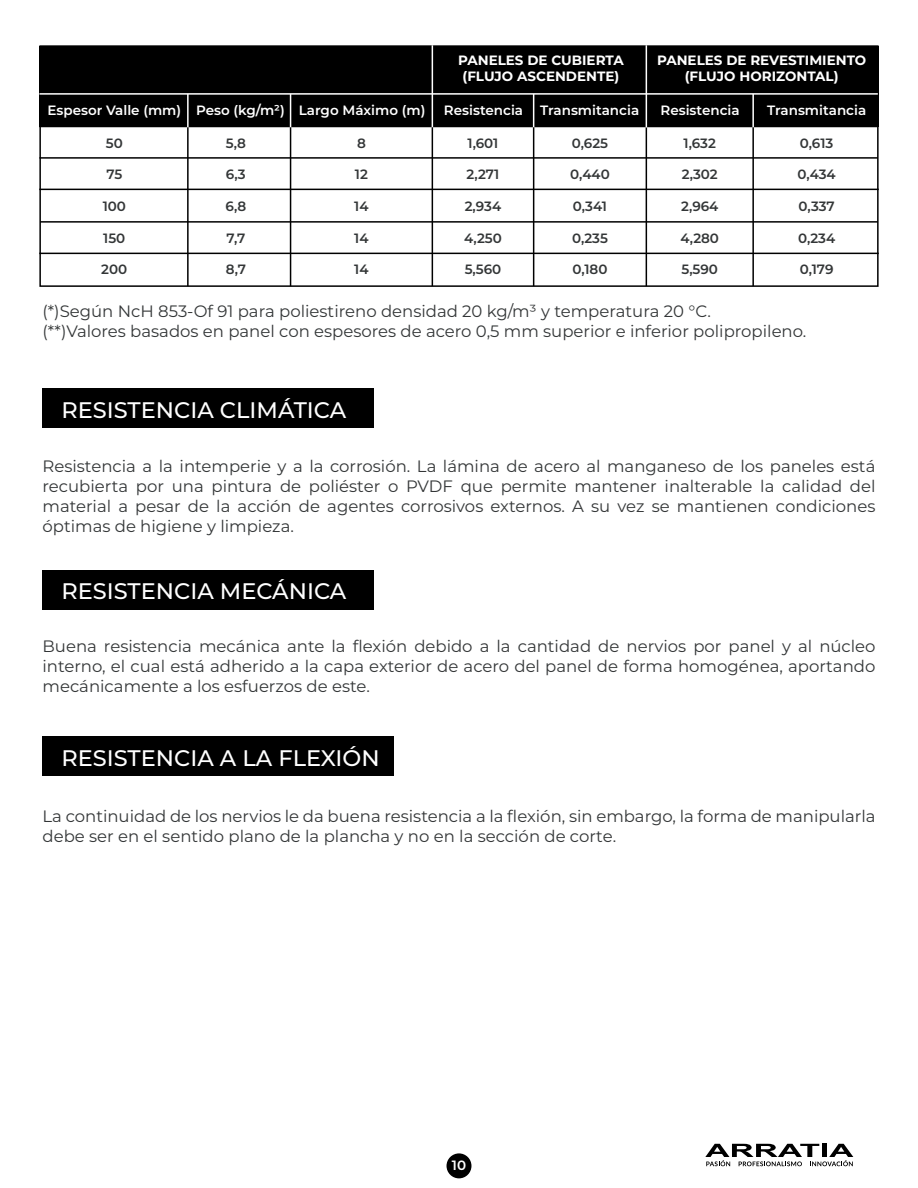
<style>
.page{position:relative;width:918px;height:1188px;background:#fff}
.page>*{position:absolute;margin:0;border:0;box-sizing:border-box;transform-origin:0 0}
.t1{font:500 22.5px "Montserrat";color:#fff}
.t2{font:16.5px/19.8px "Montserrat";color:#333637}
.t3{font:600 13.5px "Montserrat";color:#333637}
.t4{font:600 13.5px "Montserrat";color:#fff}
.t5{font:700 13.5px/16.2px "Montserrat";color:#fff;text-align:center}
</style>
<div class="page">
<div style="left:447px;top:1153px;width:24px;height:25px;background:#000;border-radius:50%"></div>
<svg style="left:705px;top:1144px;width:148px;height:22px"></svg>
<div style="left:39px;top:46px;width:840px;height:80px;background:#000"></div>
<div style="left:39px;top:45px;width:840px;height:242px;border:2px solid #000"></div>
<hr style="left:39px;top:157px;width:839px;height:2px;background:#000">
<hr style="left:39px;top:93px;width:839px;height:2px;background:#fff">
<hr style="left:40px;top:221px;width:838px;height:2px;background:#000">
<hr style="left:39px;top:189px;width:840px;height:1px;background:#000">
<hr style="left:39px;top:253px;width:840px;height:1px;background:#000">
<hr style="left:39px;top:126px;width:839px;height:1px;background:#000">
<hr style="left:432px;top:45px;width:1px;height:82px;background:#fff">
<hr style="left:432px;top:127px;width:1px;height:159px;background:#000">
<hr style="left:533px;top:94px;width:1px;height:33px;background:#fff">
<hr style="left:533px;top:127px;width:1px;height:159px;background:#000">
<hr style="left:290px;top:94px;width:1px;height:33px;background:#fff">
<hr style="left:290px;top:127px;width:1px;height:159px;background:#000">
<hr style="left:187px;top:94px;width:2px;height:33px;background:#fff">
<hr style="left:187px;top:127px;width:2px;height:159px;background:#000">
<hr style="left:752px;top:94px;width:2px;height:33px;background:#fff">
<hr style="left:752px;top:127px;width:2px;height:159px;background:#000">
<hr style="left:646px;top:127px;width:1px;height:159px;background:#000">
<hr style="left:646px;top:45px;width:1px;height:82px;background:#fff">
<div style="left:43px;top:389px;width:331px;height:39px;background:#000"></div>
<div style="left:43px;top:570px;width:331px;height:39px;background:#000"></div>
<div style="left:43px;top:737px;width:351px;height:39px;background:#000"></div>
<p class="t5" style="left:458px;top:51px;width:167px">PANELES DE CUBIERTA (FLUJO ASCENDENTE)</p>
<p class="t5" style="left:657px;top:51px;width:211px">PANELES DE REVESTIMIENTO (FLUJO HORIZONTAL)</p>
<p class="t4" style="left:48px;top:101px;width:379px">Espesor Valle (mm) Peso (kg/m²) Largo Máximo (m)</p>
<p class="t4" style="left:444px;top:101px;width:81px">Resistencia</p>
<p class="t4" style="left:540px;top:101px;width:101px">Transmitancia</p>
<p class="t4" style="left:660px;top:101px;width:81px">Resistencia</p>
<p class="t4" style="left:767px;top:101px;width:101px">Transmitancia</p>
<p class="t3" style="left:106px;top:133px;width:18px">50</p>
<p class="t3" style="left:106px;top:164px;width:17px">75</p>
<p class="t3" style="left:103px;top:196px;width:25px">100</p>
<p class="t3" style="left:103px;top:228px;width:24px">150</p>
<p class="t3" style="left:101px;top:260px;width:27px">200</p>
<p class="t3" style="left:800px;top:133px;width:35px">0,613</p>
<p class="t3" style="left:798px;top:164px;width:40px">0,434</p>
<p class="t3" style="left:799px;top:196px;width:38px">0,337</p>
<p class="t3" style="left:798px;top:228px;width:39px">0,234</p>
<p class="t3" style="left:800px;top:260px;width:35px">0,179</p>
<p class="t3" style="left:684px;top:133px;width:34px">1,632</p>
<p class="t3" style="left:682px;top:164px;width:38px">2,302</p>
<p class="t3" style="left:681px;top:196px;width:39px">2,964</p>
<p class="t3" style="left:680px;top:228px;width:40px">4,280</p>
<p class="t3" style="left:681px;top:260px;width:38px">5,590</p>
<p class="t3" style="left:572px;top:133px;width:38px">0,625</p>
<p class="t3" style="left:570px;top:164px;width:41px">0,440</p>
<p class="t3" style="left:573px;top:196px;width:36px">0,341</p>
<p class="t3" style="left:572px;top:228px;width:37px">0,235</p>
<p class="t3" style="left:572px;top:260px;width:37px">0,180</p>
<p class="t3" style="left:468px;top:133px;width:32px">1,601</p>
<p class="t3" style="left:467px;top:164px;width:34px">2,271</p>
<p class="t3" style="left:465px;top:196px;width:38px">2,934</p>
<p class="t3" style="left:464px;top:228px;width:39px">4,250</p>
<p class="t3" style="left:465px;top:260px;width:38px">5,560</p>
<p class="t3" style="left:357px;top:133px;width:10px">8</p>
<p class="t3" style="left:355px;top:164px;width:15px">12</p>
<p class="t3" style="left:354px;top:196px;width:16px">14</p>
<p class="t3" style="left:354px;top:228px;width:16px">14</p>
<p class="t3" style="left:354px;top:260px;width:16px">14</p>
<p class="t3" style="left:226px;top:133px;width:22px">5,8</p>
<p class="t3" style="left:226px;top:164px;width:21px">6,3</p>
<p class="t3" style="left:225px;top:196px;width:22px">6,8</p>
<p class="t3" style="left:226px;top:228px;width:20px">7,7</p>
<p class="t3" style="left:226px;top:260px;width:22px">8,7</p>
<p class="t2" style="left:43px;top:300px;width:765px">(*)Según NcH 853-Of 91 para poliestireno densidad 20 kg/m³ y temperatura 20 °C.<br>(**)Valores basados en panel con espesores de acero 0,5 mm superior e inferior polipropileno.</p>
<h1 class="t1" style="left:61px;top:394px;width:286px">RESISTENCIA CLIMÁTICA</h1>
<p class="t2" style="left:43px;top:456px;width:835px;text-align:justify">Resistencia a la intemperie y a la corrosión. La lámina de acero al manganeso de los paneles está recubierta por una pintura de poliéster o PVDF que permite mantener inalterable la calidad del material a pesar de la acción de agentes corrosivos externos. A su vez se mantienen condiciones óptimas de higiene y limpieza.</p>
<h1 class="t1" style="left:61px;top:575px;width:286px">RESISTENCIA MECÁNICA</h1>
<p class="t2" style="left:43px;top:636px;width:835px;text-align:justify">Buena resistencia mecánica ante la flexión debido a la cantidad de nervios por panel y al núcleo interno, el cual está adherido a la capa exterior de acero del panel de forma homogénea, aportando mecánicamente a los esfuerzos de este.</p>
<h1 class="t1" style="left:61px;top:742px;width:320px">RESISTENCIA A LA FLEXIÓN</h1>
<p class="t2" style="left:43px;top:806px;width:835px">La continuidad de los nervios le da buena resistencia a la flexión, sin embargo, la forma de manipularla debe ser en el sentido plano de la plancha y no en la sección de corte.</p>
<p class="t4" style="left:452px;top:1156px;width:16px">10</p>
</div>
